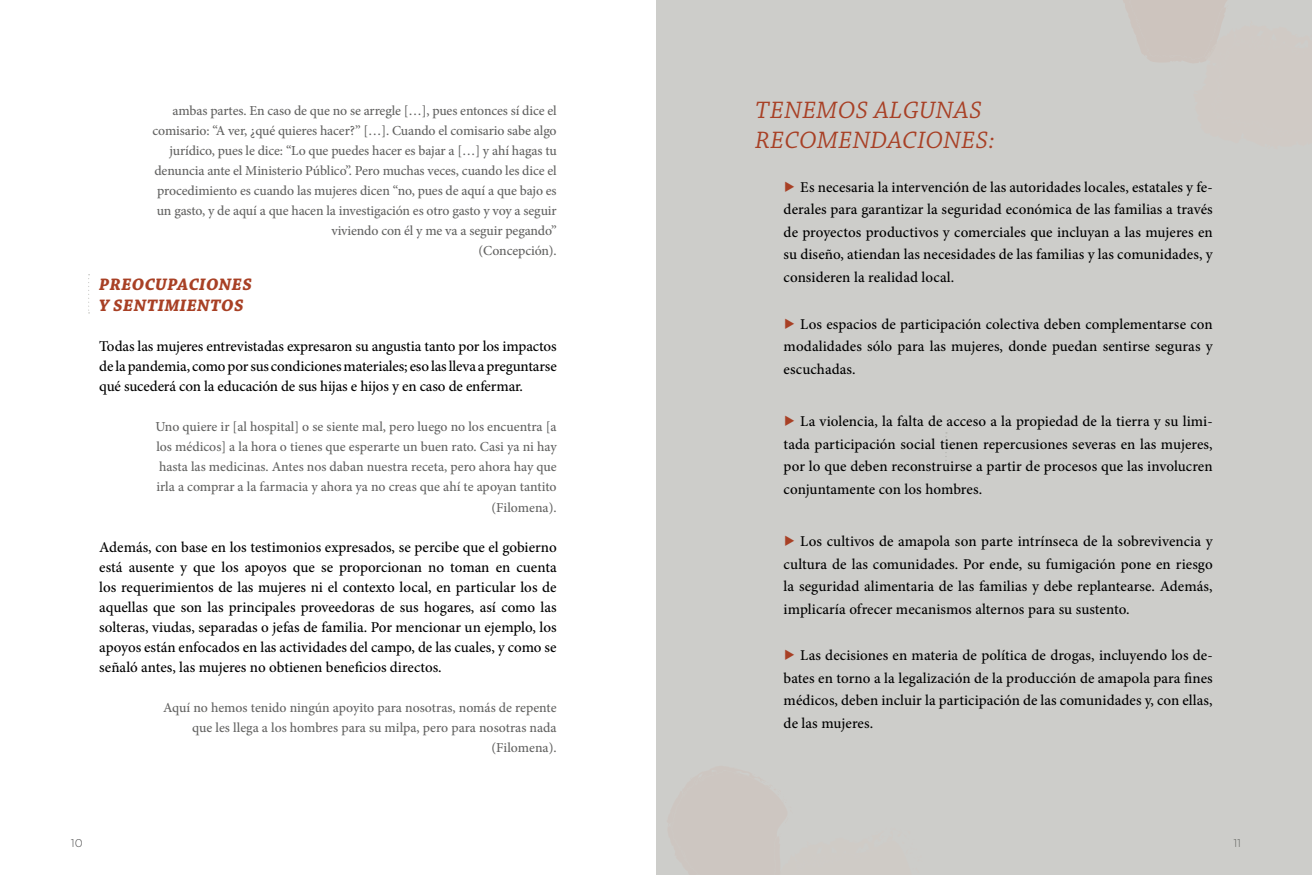
<style>
.page{position:relative;width:1312px;height:875px;background:#fff}
.page>*{position:absolute;margin:0;border:0;box-sizing:border-box;transform-origin:0 0}
.t1{font:italic 25px/30px "Chaparral Pro";letter-spacing:.02em;color:#a84025}
.t2{font:italic 700 17.5px/21px "Chaparral Pro";letter-spacing:.02em;color:#a84025}
.t3{font:500 15px/22.5px "Minion Pro";color:#000;text-align:justify}
.t4{font:500 13.75px/20px "Minion Pro";letter-spacing:-.01em;color:#636362;text-align:right}
.t5{font:300 11.25px "Gotham Rounded";color:#4d4d4d}
.s1{font-family:"Source Serif Pro";font-weight:300;font-size:20px;color:#a84025}
</style>
<div class="page">
<div style="left:656px;top:0;width:655px;height:874px;background:#cdcdca"></div>
<svg style="left:88px;top:274px;width:2px;height:39px"></svg>
<svg style="left:1123px;top:0;width:104px;height:63px"></svg>
<p class="t4" style="left:152px;top:101px;width:405px">ambas partes. En caso de que no se arregle […], pues entonces sí dice el comisario: “A ver, ¿qué quieres hacer?” […]. Cuando el comisario sabe algo jurídico, pues le dice: “Lo que puedes hacer es bajar a […] y ahí hagas tu denuncia ante el Ministerio Público”. Pero muchas veces, cuando les dice el procedimiento es cuando las mujeres dicen “no, pues de aquí a que bajo es un gasto, y de aquí a que hacen la investigación es otro gasto y voy a seguir viviendo con él y me va a seguir pegando”<br>(Concepción).</p>
<p class="t2" style="left:99px;top:274px;width:154px">PREOCUPACIONES<br>Y SENTIMIENTOS</p>
<p class="t3" style="left:99px;top:336px;width:459px;line-height:20px">Todas las mujeres entrevistadas expresaron su angustia tanto por los impactos de la pandemia, como por sus condiciones materiales; eso las lleva a preguntarse qué sucederá con la educación de sus hijas e hijos y en caso de enfermar.</p>
<p class="t4" style="left:155px;top:417px;width:403px">Uno quiere ir [al hospital] o se siente mal, pero luego no los encuentra [a los médicos] a la hora o tienes que esperarte un buen rato. Casi ya ni hay hasta las medicinas. Antes nos daban nuestra receta, pero ahora hay que irla a comprar a la farmacia y ahora ya no creas que ahí te apoyan tantito (Filomena).</p>
<p class="t3" style="left:99px;top:536px;width:459px;line-height:20px">Además, con base en los testimonios expresados, se percibe que el gobierno está ausente y que los apoyos que se proporcionan no toman en cuenta los requerimientos de las mujeres ni el contexto local, en particular los de aquellas que son las principales proveedoras de sus hogares, así como las solteras, viudas, separadas o jefas de familia. Por mencionar un ejemplo, los apoyos están enfocados en las actividades del campo, de las cuales, y como se señaló antes, las mujeres no obtienen beneficios directos.</p>
<p class="t4" style="left:163px;top:697px;width:395px">Aquí no hemos tenido ningún apoyito para nosotras, nomás de repente que les llega a los hombres para su milpa, pero para nosotras nada (Filomena).</p>
<h1 class="t1" style="left:755px;top:96px;width:241px">TENEMOS ALGUNAS<br>RECOMENDACIONES:</h1>
<p class="t3" style="left:783px;top:176px;width:430px"><span class="s1">▶</span> Es necesaria la intervención de las autoridades locales, estatales y fe&shy;derales para garantizar la seguridad económica de las familias a través de proyectos productivos y comerciales que incluyan a las mujeres en su diseño, atiendan las necesidades de las familias y las comunidades, y consideren la realidad local.</p>
<p class="t3" style="left:783px;top:312px;width:430px"><span class="s1">▶</span> Los espacios de participación colectiva deben complementarse con modalidades sólo para las mujeres, donde puedan sentirse seguras y escuchadas.</p>
<p class="t3" style="left:783px;top:410px;width:430px"><span class="s1">▶</span> La violencia, la falta de acceso a la propiedad de la tierra y su limi&shy;tada participación social tienen repercusiones severas en las mujeres, por lo que deben reconstruirse a partir de procesos que las involucren conjuntamente con los hombres.</p>
<p class="t3" style="left:783px;top:530px;width:430px"><span class="s1">▶</span> Los cultivos de amapola son parte intrínseca de la sobrevivencia y cultura de las comunidades. Por ende, su fumigación pone en riesgo la seguridad alimentaria de las familias y debe replantearse. Además, implicaría ofrecer mecanismos alternos para su sustento.</p>
<p class="t3" style="left:783px;top:644px;width:430px"><span class="s1">▶</span> Las decisiones en materia de política de drogas, incluyendo los de&shy;bates en torno a la legalización de la producción de amapola para fines médicos, deben incluir la participación de las comunidades y, con ellas, de las mujeres.</p>
<p class="t5" style="left:71px;top:835px;width:13px">10</p>
<p class="t5" style="left:1233px;top:835px;width:9px">11</p>
</div>
